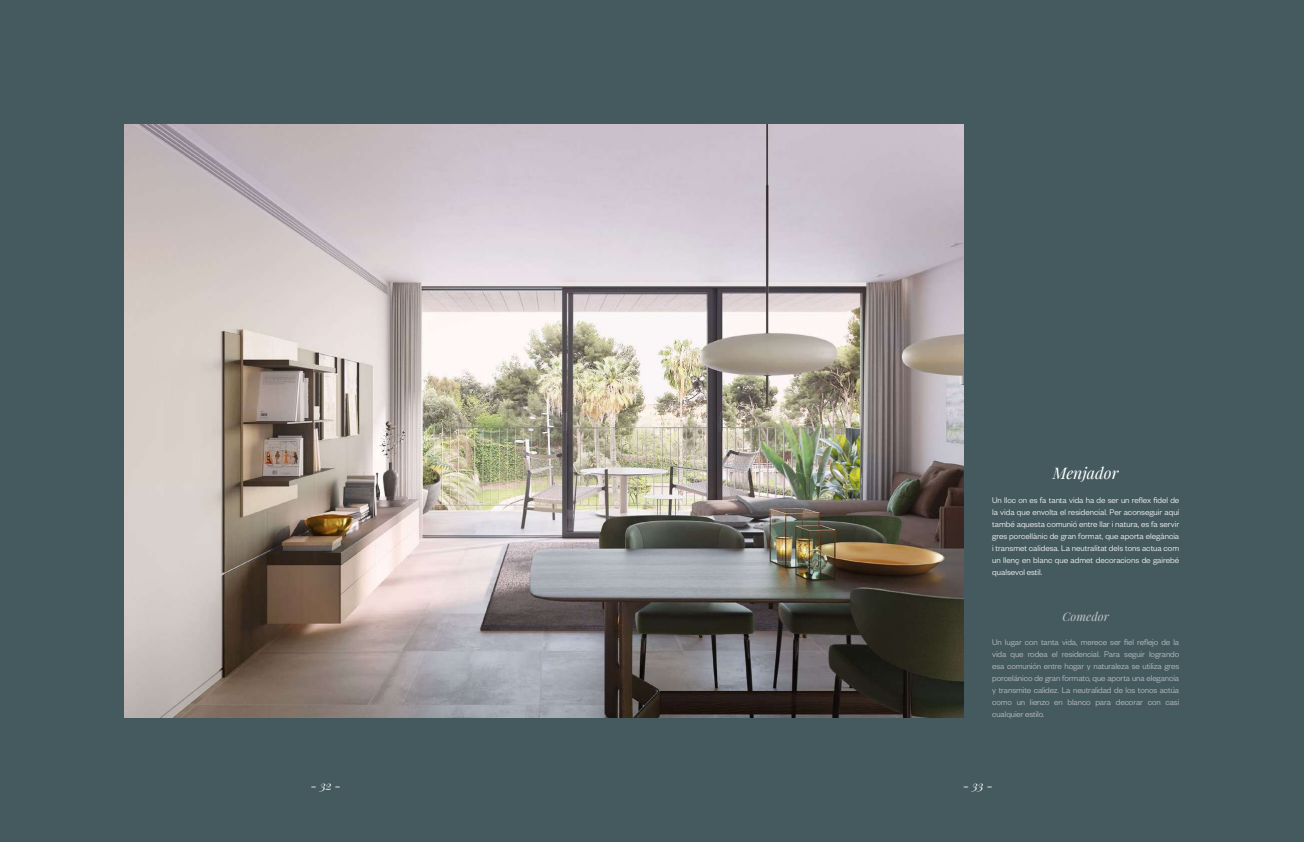
<style>
.page{position:relative;width:1304px;height:842px;background:#455a5f}
.page>*{position:absolute;margin:0;border:0;box-sizing:border-box;transform-origin:0 0}
.t1{font:italic 16px "Playfair Display";color:#fff}
.t2{font:italic 12px "Playfair Display";color:#fff}
.t3{font:italic 12px "Playfair Display";color:#c1c3c6}
.t4{font:300 9px/12px "Founders Grotesk";color:#fff;text-align:justify}
.t5{font:300 9px/12px "Founders Grotesk";letter-spacing:-.01em;color:#c1c3c6;text-align:justify}
</style>
<div class="page">
<img style="left:125px;top:125px;width:839px;height:592px">
<h1 class="t1" style="left:1053px;top:460px;width:67px">Menjador</h1>
<p class="t4" style="left:992px;top:494px;width:189px">Un lloc on es fa tanta vida ha de ser un reflex fidel de la vida que envolta el residencial. Per aconseguir aquí també aquesta comunió entre llar i natura, es fa servir gres porcellànic de gran format, que aporta elegància i transmet calidesa. La neutralitat dels tons actua com un llenç en blanc que admet decoracions de gairebé qualsevol estil.</p>
<h2 class="t3" style="left:1063px;top:607px;width:48px">Comedor</h2>
<p class="t5" style="left:992px;top:636px;width:189px">Un lugar con tanta vida, merece ser fiel reflejo de la vida que rodea el residencial. Para seguir logrando esa comunión entre hogar y naturaleza se utiliza gres porcelánico de gran formato, que aporta una elegancia y transmite calidez. La neutralidad de los tonos actúa como un lienzo en blanco para decorar con casi cualquier estilo.</p>
<h2 class="t2" style="left:311px;top:776px;width:32px">- 32 -</h2>
<h2 class="t2" style="left:963px;top:776px;width:31px">- 33 -</h2>
</div>
